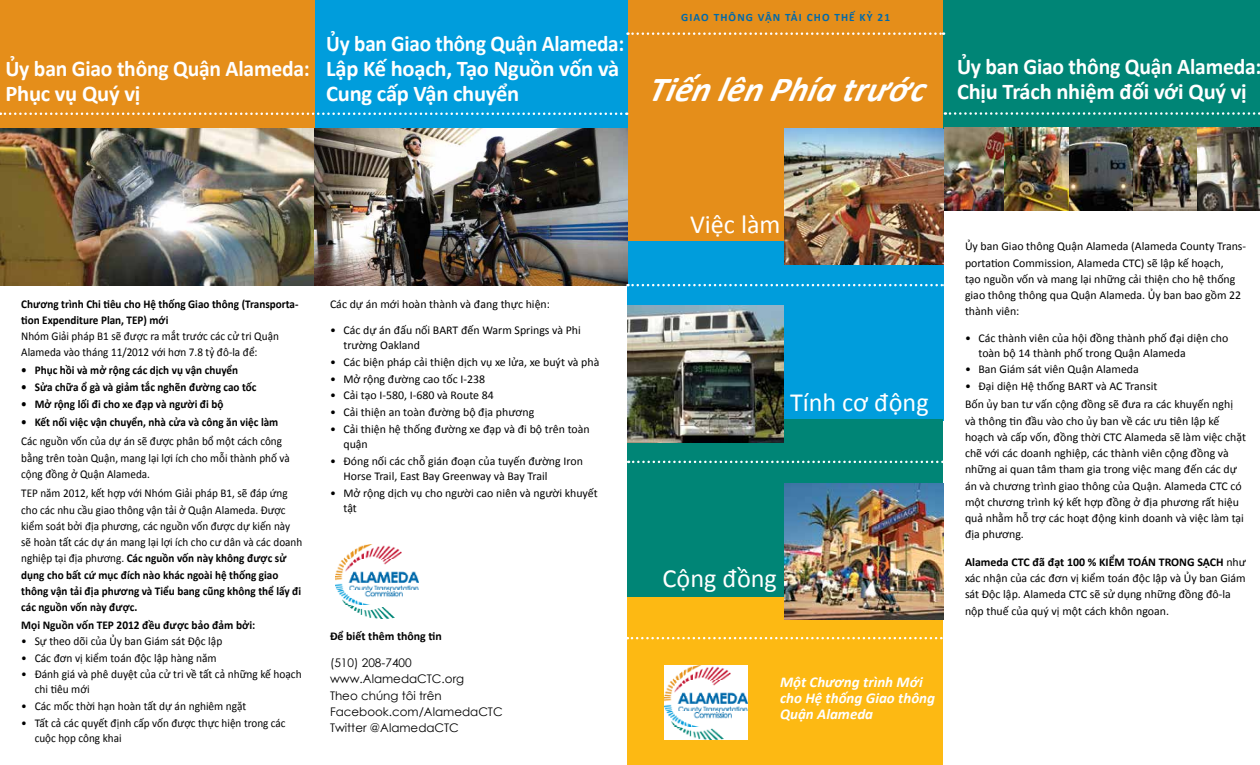
<style>
.page{position:relative;width:1260px;height:765px;background:#fff}
.page>*{position:absolute;margin:0;border:0;box-sizing:border-box;transform-origin:0 0}
.t1{font:italic 700 35.12px "Calibri";color:#fff}
.t2{font:26.25px "Calibri";color:#fff}
.t3{font:700 22.5px/25px "Calibri";letter-spacing:-.01em;color:#fff;scale:.96 1}
.t4{font:700 22.5px/25px "Calibri";letter-spacing:-.01em;color:#fff;scale:.94 1}
.t5{font:italic 700 15px/16.2px "Calibri";color:#fff}
.t6{font:11.88px/16.2px "Calibri";color:#000}
.t7{font:11.88px/16.2px "Calibri";color:#000;scale:.94 1}
.t8{font:700 11.88px/16.2px "Calibri";color:#000;scale:.94 1}
.t9{font:11.88px/15px "Calibri";color:#000;scale:.96 1}
.t10{font:11.88px/16.2px "Century Gothic";color:#000}
.t11{font:700 11.88px "Calibri";color:#000;scale:.96 1}
.t12{font:700 11.88px "Calibri";color:#000}
.t13{font:700 11.25px "Calibri";letter-spacing:.1em;color:#0069aa}
.s1{font-weight:700}
</style>
<div class="page">
<div style="left:628px;top:240px;width:316px;height:181px;background:#009ddc"></div>
<div style="left:628px;top:419px;width:315px;height:179px;background:#008576"></div>
<div style="left:628px;top:598px;width:315px;height:167px;background:#fdb913"></div>
<div style="left:628px;top:0;width:316px;height:241px;background:#e58e1a"></div>
<img style="left:785px;top:128px;width:159px;height:136px">
<div style="left:0;top:0;width:315px;height:128px;background:#e58e1a"></div>
<div style="left:315px;top:0;width:312px;height:128px;background:#009ddc"></div>
<div style="left:944px;top:0;width:316px;height:128px;background:#008576"></div>
<img style="left:335px;top:544px;width:84px;height:74px">
<img style="left:0;top:128px;width:627px;height:158px">
<img style="left:628px;top:306px;width:155px;height:137px">
<img style="left:785px;top:484px;width:158px;height:136px">
<img style="left:944px;top:128px;width:316px;height:83px">
<img style="left:664px;top:665px;width:84px;height:75px">
<svg style="left:628px;top:32px;width:316px;height:3px"></svg>
<svg style="left:628px;top:284px;width:316px;height:2px"></svg>
<svg style="left:628px;top:461px;width:315px;height:2px"></svg>
<svg style="left:628px;top:637px;width:315px;height:2px"></svg>
<svg style="left:0;top:112px;width:627px;height:3px"></svg>
<svg style="left:945px;top:112px;width:315px;height:3px"></svg>
<h3 class="t3" style="left:5px;top:56px;width:319px">Ủy ban Giao thông Quận Alameda:<br>Phục vụ Quý vị</h3>
<h3 class="t4" style="left:326px;top:31px;width:319px">Ủy ban Giao thông Quận Alameda:<br>Lập Kế hoạch, Tạo Nguồn vốn và<br>Cung cấp Vận chuyển</h3>
<p class="t13" style="left:681px;top:10px;width:210px">GIAO THÔNG VẬN TẢI CHO THẾ KỶ 21</p>
<h1 class="t1" style="left:648px;top:67px;width:287px">Tiến lên Phía trước</h1>
<h3 class="t3" style="left:957px;top:54px;width:319px">Ủy ban Giao thông Quận Alameda:<br>Chịu Trách nhiệm đối với Quý vị</h3>
<p class="t8" style="left:21px;top:295px;width:296px">Chương trình Chi tiêu cho Hệ thống Giao thông (Transporta&shy;tion Expenditure Plan, TEP) mới</p>
<p class="t7" style="left:21px;top:328px;width:276px">Nhóm Giải pháp B1 sẽ được ra mắt trước các cử tri Quận<br>Alameda vào tháng 11/2012 với hơn 7.8 tỷ đô-la để:</p>
<p class="t8" style="left:21px;top:362px;width:232px">• Phục hồi và mở rộng các dịch vụ vận chuyển</p>
<p class="t8" style="left:21px;top:379px;width:252px">• Sửa chữa ổ gà và giảm tắc nghẽn đường cao tốc</p>
<p class="t8" style="left:21px;top:396px;width:217px">• Mở rộng lối đi cho xe đạp và người đi bộ</p>
<p class="t8" style="left:21px;top:414px;width:275px">• Kết nối việc vận chuyển, nhà cửa và công ăn việc làm</p>
<p class="t7" style="left:21px;top:433px;width:287px">Các nguồn vốn của dự án sẽ được phân bổ một cách công bằng trên toàn Quận, mang lại lợi ích cho mỗi thành phố và cộng đồng ở Quận Alameda.</p>
<p class="t7" style="left:21px;top:485px;width:300px">TEP năm 2012, kết hợp với Nhóm Giải pháp B1, sẽ đáp ứng cho các nhu cầu giao thông vận tải ở Quận Alameda. Được kiểm soát bởi địa phương, các nguồn vốn được dự kiến này sẽ hoàn tất các dự án mang lại lợi ích cho cư dân và các doanh nghiệp tại địa phương. <span class="s1">Các nguồn vốn này không được sử dụng cho bất cứ mục đích nào khác ngoài hệ thống giao thông vận tải địa phương và Tiểu bang cũng không thể lấy đi các nguồn vốn này được.</span></p>
<p class="t11" style="left:21px;top:618px;width:245px">Mọi Nguồn vốn TEP 2012 đều được bảo đảm bởi:</p>
<p class="t9" style="left:21px;top:633px;width:211px">• Sự theo dõi của Ủy ban Giám sát Độc lập</p>
<p class="t9" style="left:21px;top:650px;width:205px">• Các đơn vị kiểm toán độc lập hàng năm</p>
<p class="t9" style="left:35px;top:667px;width:280px;text-indent:-13px">• Đánh giá và phê duyệt của cử tri về tất cả những kế hoạch chi tiêu mới</p>
<p class="t9" style="left:21px;top:699px;width:236px">• Các mốc thời hạn hoàn tất dự án nghiêm ngặt</p>
<p class="t9" style="left:35px;top:716px;width:263px;text-indent:-13px">• Tất cả các quyết định cấp vốn được thực hiện trong các cuộc họp công khai</p>
<p class="t6" style="left:330px;top:296px;width:222px">Các dự án mới hoàn thành và đang thực hiện:</p>
<p class="t6" style="left:344px;top:323px;width:239px;line-height:15px;text-indent:-14px">• Các dự án đấu nối BART đến Warm Springs và Phi trường Oakland</p>
<p class="t6" style="left:330px;top:354px;width:271px">• Các biện pháp cải thiện dịch vụ xe lửa, xe buýt và phà</p>
<p class="t6" style="left:330px;top:370px;width:157px">• Mở rộng đường cao tốc I-238</p>
<p class="t6" style="left:330px;top:387px;width:165px">• Cải tạo I-580, I-680 và Route 84</p>
<p class="t6" style="left:330px;top:404px;width:206px">• Cải thiện an toàn đường bộ địa phương</p>
<p class="t6" style="left:344px;top:422px;width:248px;line-height:15px;text-indent:-14px">• Cải thiện hệ thống đường xe đạp và đi bộ trên toàn quận</p>
<p class="t6" style="left:344px;top:453px;width:241px;line-height:15px;text-indent:-14px">• Đóng nối các chỗ gián đoạn của tuyến đường Iron<br>Horse Trail, East Bay Greenway và Bay Trail</p>
<p class="t6" style="left:344px;top:485px;width:256px;line-height:15px;text-indent:-14px">• Mở rộng dịch vụ cho người cao niên và người khuyết tật</p>
<p class="t12" style="left:330px;top:628px;width:113px">Để biết thêm thông tin</p>
<p class="t10" style="left:330px;top:654px;width:174px">(510) 208-7400 www.AlamedaCTC.org<br>Theo chúng tôi trên<br>Facebook.com/AlamedaCTC<br>Twitter @AlamedaCTC</p>
<h2 class="t2" style="left:690px;top:207px;width:92px">Việc làm</h2>
<h2 class="t2" style="left:790px;top:385px;width:140px">Tính cơ động</h2>
<h2 class="t2" style="left:663px;top:562px;width:116px">Cộng đồng</h2>
<p class="t5" style="left:780px;top:674px;width:157px">Một Chương trình Mới cho Hệ thống Giao thông<br>Quận Alameda</p>
<p class="t6" style="left:965px;top:238px;width:283px">Ủy ban Giao thông Quận Alameda (Alameda County Trans&shy;portation Commission, Alameda CTC) sẽ lập kế hoạch,<br>tạo nguồn vốn và mang lại những cải thiện cho hệ thống giao thông thông qua Quận Alameda. Ủy ban bao gồm 22 thành viên:</p>
<p class="t6" style="left:979px;top:330px;width:251px;line-height:15px;text-indent:-14px">• Các thành viên của hội đồng thành phố đại diện cho toàn bộ 14 thành phố trong Quận Alameda</p>
<p class="t6" style="left:965px;top:361px;width:175px">• Ban Giám sát viên Quận Alameda</p>
<p class="t6" style="left:965px;top:377px;width:270px;line-height:18px">• Đại diện Hệ thống BART và AC Transit<br>Bốn ủy ban tư vấn cộng đồng sẽ đưa ra các khuyến nghị</p>
<p class="t6" style="left:965px;top:413px;width:283px">và thông tin đầu vào cho ủy ban về các ưu tiên lập kế hoạch và cấp vốn, đồng thời CTC Alameda sẽ làm việc chặt chẽ với các doanh nghiệp, các thành viên cộng đồng và những ai quan tâm tham gia trong việc mang đến các dự án và chương trình giao thông của Quận. Alameda CTC có một chương trình ký kết hợp đồng ở địa phương rất hiệu quả nhằm hỗ trợ các hoạt động kinh doanh và việc làm tại địa phương.</p>
<p class="t6" style="left:965px;top:554px;width:282px"><span class="s1">Alameda CTC đã đạt 100 % KIỂM TOÁN TRONG SẠCH</span> như xác nhận của các đơn vị kiểm toán độc lập và Ủy ban Giám sát Độc lập. Alameda CTC sẽ sử dụng những đồng đô-la nộp thuế của quý vị một cách khôn ngoan.</p>
</div>
